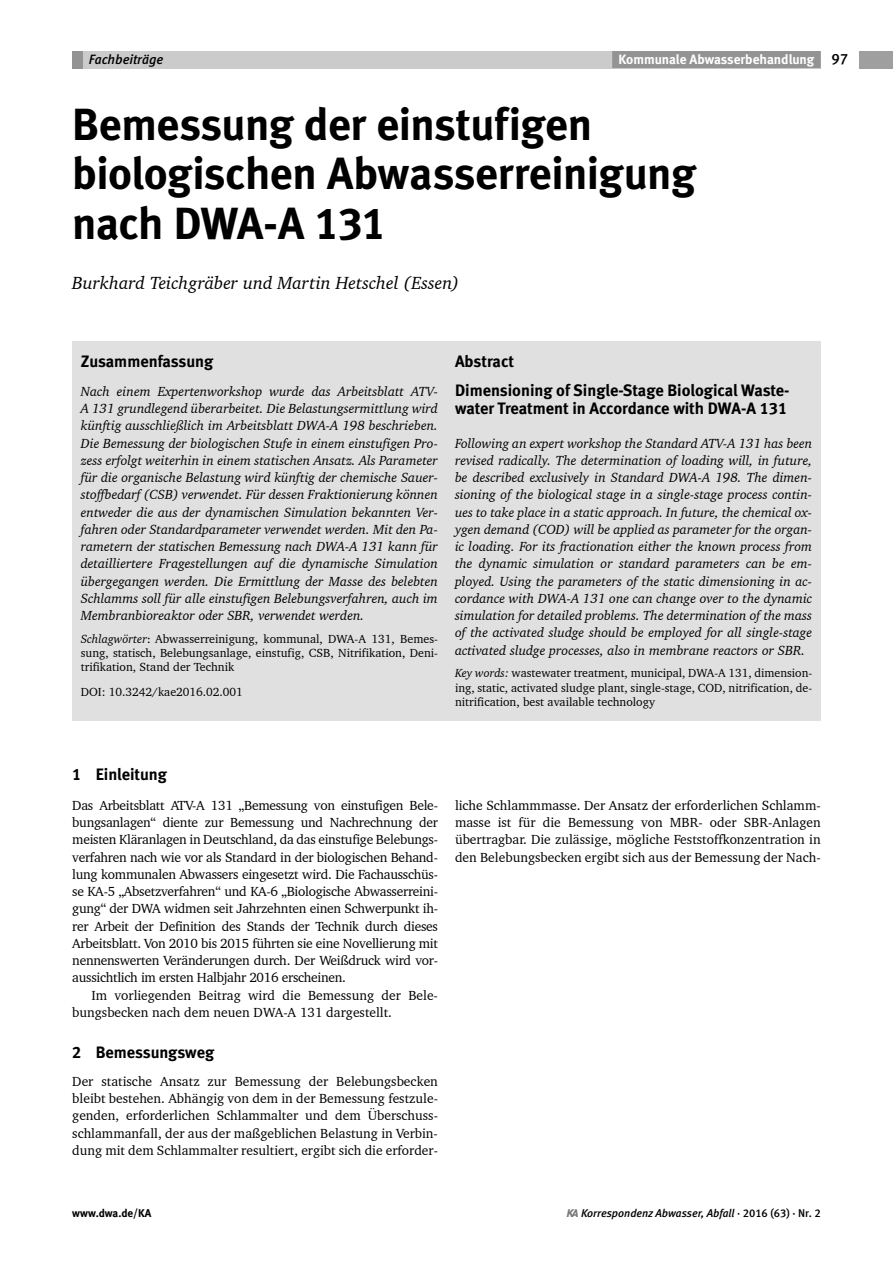
<style>
.page{position:relative;width:893px;height:1263px;background:#fff}
.page>*{position:absolute;margin:0;border:0;box-sizing:border-box;transform-origin:0 0}
.t1{font:45px/49.5px "Meta Bold LF";letter-spacing:-.01em;color:#000}
.t2{font:italic 18px "Charter BT";color:#000}
.t3{font:18px/34px "Helvetica";color:#000}
.t4{font:16.5px/28.7px "Meta Bold LF";letter-spacing:-.005em;color:#000}
.t5{font:italic 13.5px/17.2px "Charter BT";color:#000;text-align:justify}
.t6{font:13.5px/17.2px "Charter BT";color:#000;text-align:justify}
.t7{font:13.5px "Meta Bold LF";color:#fff}
.t8{font:italic 13.5px "Meta Medium LF";color:#000}
.t9{font:12px/14.2px "Charter BT";color:#000;text-align:justify}
.t10{font:italic 11.25px "Meta Medium LF";letter-spacing:-.005em;color:#000}
.t11{font:700 11.25px "Meta";color:#000}
.s1{font-family:"Meta Medium LF";font-size:15px;color:#000}
.s2{font-style:italic}
.s3{font-family:"Meta Normal LF"}
.s4{font-family:"KAKW";font-style:normal;font-size:11.7px;color:#7c7c7c}
.s5{font-style:normal}
</style>
<div class="page">
<div style="left:120px;top:51px;width:701px;height:17px;background:#cbcbcb"></div>
<div style="left:612px;top:51px;width:209px;height:17px;background:#939393"></div>
<div style="left:859px;top:51px;width:34px;height:17px;background:#9f9f9f"></div>
<div style="left:72px;top:51px;width:11px;height:17px;background:#939393"></div>
<div style="left:83px;top:51px;width:86px;height:17px;background:#cbcbcb"></div>
<div style="left:72px;top:341px;width:749px;height:380px;background:#e0e0e0"></div>
<p class="t8" style="left:89px;top:51px;width:76px">Fachbeiträge</p>
<p class="t7" style="left:619px;top:51px;width:231px">Kommunale Abwasserbehandlung <span class="s1">97</span></p>
<h1 class="t1" style="left:72px;top:99px;width:625px">Bemessung der einstufigen biologischen Abwasserreinigung nach DWA-A 131</h1>
<h2 class="t2" style="left:72px;top:271px;width:389px">Burkhard Teichgräber und Martin Hetschel (Essen)</h2>
<p class="t4" style="left:81px;top:347px;width:134px">Zusammenfassung</p>
<p class="t5" style="left:81px;top:382px;width:359px">Nach einem Expertenworkshop wurde das Arbeitsblatt ATV-A 131 grundlegend überarbeitet. Die Belastungsermittlung wird künftig ausschließlich im Arbeitsblatt DWA-A 198 beschrieben.<br>Die Bemessung der biologischen Stufe in einem einstufigen Pro&shy;zess erfolgt weiterhin in einem statischen Ansatz. Als Parameter für die organische Belastung wird künftig der chemische Sauer&shy;stoffbedarf (CSB) verwendet. Für dessen Fraktionierung können entweder die aus der dynamischen Simulation bekannten Ver&shy;fahren oder Standardparameter verwendet werden. Mit den Pa&shy;rametern der statischen Bemessung nach DWA-A 131 kann für detailliertere Fragestellungen auf die dynamische Simulation übergegangen werden. Die Ermittlung der Masse des belebten Schlamms soll für alle einstufigen Belebungsverfahren, auch im Membranbioreaktor oder SBR, verwendet werden.</p>
<p class="t9" style="left:81px;top:631px;width:359px"><span class="s2">Schlagwörter</span><span class="s3">:</span> Abwasserreinigung, kommunal, DWA-A 131, Bemes&shy;sung, statisch, Belebungsanlage, einstufig, CSB, Nitrifikation, Deni&shy;trifikation, Stand der Technik</p>
<p class="t9" style="left:81px;top:685px;width:164px">DOI: 10.3242/kae2016.02.001</p>
<p class="t4" style="left:455px;top:347px;width:335px">Abstract<br>Dimensioning of Single-Stage Biological Waste-</p>
<p class="t4" style="left:455px;top:394px;width:334px">water Treatment in Accordance with DWA-A 131</p>
<p class="t5" style="left:455px;top:434px;width:359px">Following an expert workshop the Standard ATV-A 131 has been revised radically. The determination of loading will, in future, be described exclusively in Standard DWA-A 198. The dimen&shy;sioning of the biological stage in a single-stage process contin&shy;ues to take place in a static approach. In future, the chemical ox&shy;ygen demand (COD) will be applied as parameter for the organ&shy;ic loading. For its fractionation either the known process from the dynamic simulation or standard parameters can be em&shy;ployed. Using the parameters of the static dimensioning in ac&shy;cordance with DWA-A 131 one can change over to the dynamic simulation for detailed problems. The determination of the mass of the activated sludge should be employed for all single-stage activated sludge processes, also in membrane reactors or SBR.</p>
<p class="t9" style="left:455px;top:666px;width:359px"><span class="s2">Key words:</span> wastewater treatment, municipal, DWA-A 131, dimension&shy;ing, static, activated sludge plant, single-stage, COD, nitrification, de&shy;nitrification, best available technology</p>
<p class="t4" style="left:72px;top:760px;width:96px">1 Einleitung</p>
<p class="t6" style="left:72px;top:796px;width:367px">Das Arbeitsblatt ATV-A 131 „Bemessung von einstufigen Bele&shy;bungsanlagen“ diente zur Bemessung und Nachrechnung der meisten Kläranlagen in Deutschland, da das einstufige Belebungs&shy;verfahren nach wie vor als Standard in der biologischen Behand&shy;lung kommunalen Abwassers eingesetzt wird. Die Fachausschüs&shy;se KA-5 „Absetzverfahren“ und KA-6 „Biologische Abwasserreini&shy;gung“ der DWA widmen seit Jahrzehnten einen Schwerpunkt ih&shy;rer Arbeit der Definition des Stands der Technik durch dieses Arbeitsblatt. Von 2010 bis 2015 führten sie eine Novellierung mit nennenswerten Veränderungen durch. Der Weißdruck wird vor&shy;aussichtlich im ersten Halbjahr 2016 erscheinen.</p>
<p class="t6" style="left:72px;top:986px;width:367px;text-indent:19px">Im vorliegenden Beitrag wird die Bemessung der Bele&shy;bungsbecken nach dem neuen DWA-A 131 dargestellt.</p>
<p class="t4" style="left:72px;top:1038px;width:143px">2 Bemessungsweg</p>
<p class="t6" style="left:72px;top:1072px;width:367px">Der statische Ansatz zur Bemessung der Belebungsbecken bleibt bestehen. Abhängig von dem in der Bemessung festzule&shy;genden, erforderlichen Schlammalter und dem Überschuss&shy;schlammanfall, der aus der maßgeblichen Belastung in Verbin&shy;dung mit dem Schlammalter resultiert, ergibt sich die erforder-</p>
<p class="t6" style="left:455px;top:796px;width:367px">liche Schlammmasse. Der Ansatz der erforderlichen Schlamm&shy;masse ist für die Bemessung von MBR- oder SBR-Anlagen übertragbar. Die zulässige, mögliche Feststoffkonzentration in den Belebungsbecken ergibt sich aus der Bemessung der Nach-</p>
<h2 class="t3" style="left:663px;top:813px;width:178px">Archivdatei 16-01-031<br>86 x 60 mm</h2>
<p class="t11" style="left:72px;top:1206px;width:81px">www.dwa.de/KA</p>
<p class="t10" style="left:567px;top:1206px;width:255px"><span class="s4">a</span> Korrespondenz Abwasser, Abfall <span class="s5">· 2016 (63) · Nr. 2</span></p>
</div>
